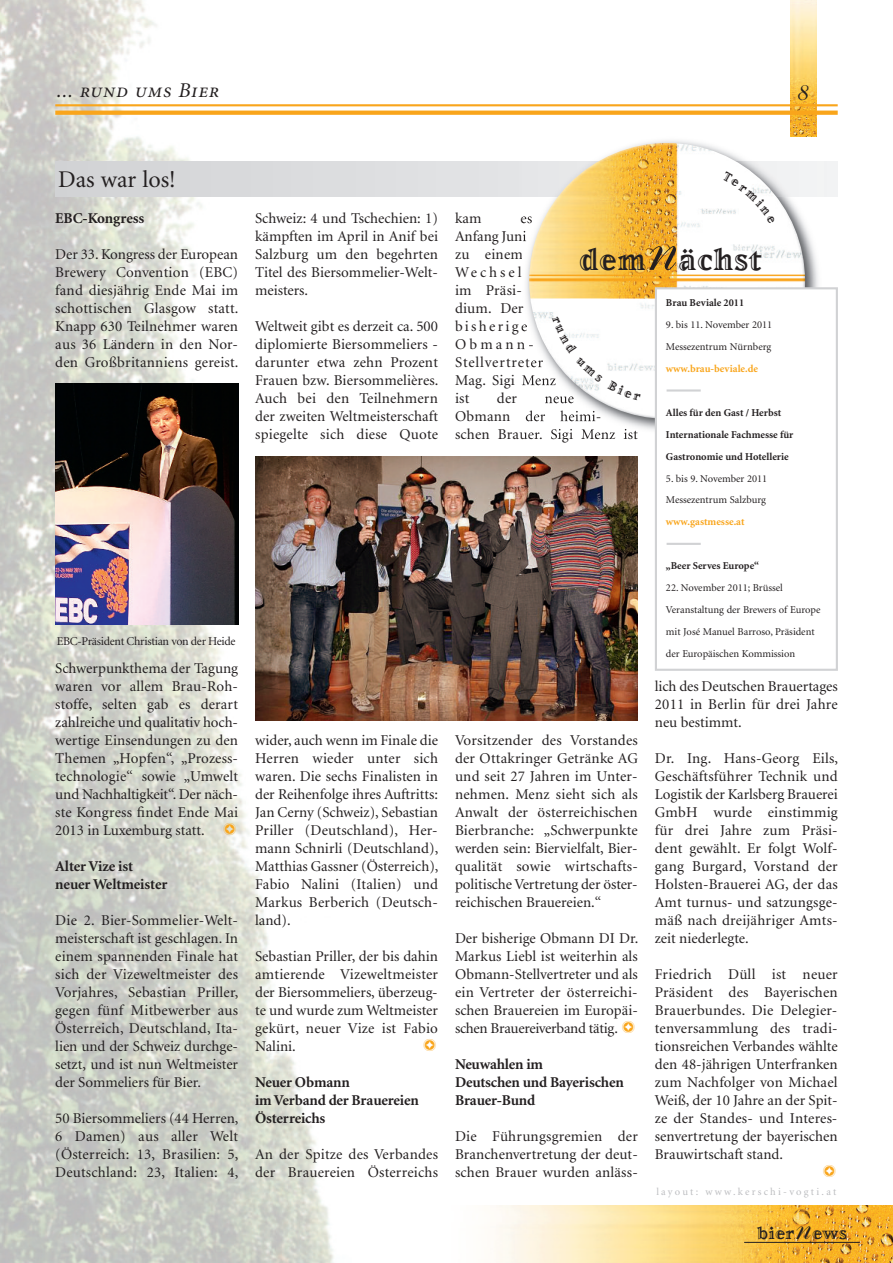
<style>
.page{position:relative;width:893px;height:1263px;background:#fff}
.page>*{position:absolute;margin:0;border:0;box-sizing:border-box;transform-origin:0 0}
.t1{font:800 35.4px "Matrix Inline";letter-spacing:.03em;color:#231f20}
.t2{font:27px "Boulevard";color:#231f20}
.t3{font:24px "Minion";color:#231f20}
.t4{font:21px "Minion Italic SC";letter-spacing:.03em;color:#231f20}
.t5{font:800 19.95px "Matrix Inline";letter-spacing:.03em;color:#231f20}
.t6{font:15px/18px "Minion";letter-spacing:.005em;color:#231f20;text-align:justify}
.t7{font:700 15px/18px "Minion";letter-spacing:-.01em;color:#231f20}
.t8{font:15px "P22 Da Vinci Extras";color:#f9a51b}
.t9{font:12px "Minion";letter-spacing:-.025em;color:#231f20}
.t10{font:10.5px/21.9px "Minion";color:#231f20}
.t11{font:700 10.5px/21.9px "Minion";color:#231f20}
.t12{font:700 10.5px "Minion";color:#f9a51b}
.t13{font:10.5px "Minion";letter-spacing:.215em;color:#bcbdc0}
.s1{font-family:"P22 Da Vinci Extras";color:#f9a51b}
.s2{font-family:"Boulevard";font-weight:400;font-size:63.6px}
.s3{font-family:"Boulevard";font-weight:400;font-size:33.9px}
</style>
<div class="page">
<img style="left:0;top:0;width:351px;height:1263px">
<div style="left:55px;top:162px;width:783px;height:35px;background:#dbdcde"></div>
<img style="left:791px;top:0;width:25px;height:136px">
<img style="left:495px;top:1205px;width:398px;height:58px">
<hr style="left:744px;top:1242px;width:116px;height:1px;background:#231f20">
<hr style="left:55px;top:104px;width:783px;height:2px;background:#f9a51b">
<svg style="left:55px;top:111px;width:783px;height:4px;background:#f9a824"></svg>
<img style="left:255px;top:457px;width:383px;height:264px">
<img style="left:522px;top:136px;width:302px;height:302px">
<svg style="left:791px;top:136px;width:25px;height:1px"></svg>
<svg style="left:522px;top:215px;width:7px;height:8px"></svg>
<svg style="left:522px;top:323px;width:5px;height:10px"></svg>
<svg style="left:522px;top:341px;width:7px;height:8px"></svg>
<svg style="left:522px;top:357px;width:7px;height:10px"></svg>
<img style="left:525px;top:410px;width:20px;height:11px">
<svg style="left:522px;top:428px;width:5px;height:10px"></svg>
<img style="left:529px;top:143px;width:276px;height:276px">
<div style="left:657px;top:289px;width:179px;height:380px;background:#fff"></div>
<div style="left:655px;top:287px;width:183px;height:384px;border:2px solid #d1d2d4"></div>
<hr style="left:667px;top:543px;width:34px;height:2px;background:#d1d2d4">
<hr style="left:667px;top:389px;width:34px;height:3px;background:#d1d2d4">
<img style="left:55px;top:384px;width:183px;height:241px">
<svg style="left:552px;top:316px;width:89px;height:85px"></svg>
<svg style="left:722px;top:171px;width:54px;height:53px"></svg>
<h3 class="t4" style="left:57px;top:82px;width:164px">... rund ums Bier</h3>
<h2 class="t2" style="left:796px;top:79px;width:13px">8</h2>
<h3 class="t3" style="left:58px;top:170px;width:119px">Das war los!</h3>
<p class="t7" style="left:55px;top:210px;width:91px">EBC-Kongress</p>
<p class="t6" style="left:55px;top:246px;width:185px">Der 33. Kongress der European Brewery Convention (EBC) fand diesjährig Ende Mai im schottischen Glasgow statt.<br>Knapp 630 Teilnehmer waren aus 36 Ländern in den Nor&shy;den Großbritanniens gereist.</p>
<p class="t6" style="left:255px;top:210px;width:184px">Schweiz: 4 und Tschechien: 1) kämpften im April in Anif bei Salzburg um den begehrten Titel des Biersommelier-Welt&shy;meisters.</p>
<p class="t6" style="left:255px;top:318px;width:185px">Weltweit gibt es derzeit ca. 500 diplomierte Biersommeliers - darunter etwa zehn Prozent Frauen bzw. Biersommelières.<br>Auch bei den Teilnehmern der zweiten Weltmeisterschaft spiegelte sich diese Quote</p>
<p class="t9" style="left:57px;top:637px;width:180px">EBC-Präsident Christian von der Heide</p>
<p class="t6" style="left:55px;top:660px;width:184px">Schwerpunkthema der Tagung waren vor allem Brau-Roh&shy;stoffe, selten gab es derart zahlreiche und qualitativ hoch&shy;wertige Einsendungen zu den Themen „Hopfen“, „Prozess&shy;technologie“ sowie „Umwelt und Nachhaltigkeit“. Der näch&shy;ste Kongress findet Ende Mai 2013 in Luxemburg statt. <span class="s1">t</span></p>
<p class="t7" style="left:55px;top:858px;width:114px">Alter Vize ist neuer Weltmeister</p>
<p class="t6" style="left:55px;top:912px;width:185px">Die 2. Bier-Sommelier-Welt&shy;meisterschaft ist geschlagen. In einem spannenden Finale hat sich der Vizeweltmeister des Vorjahres, Sebastian Priller, gegen fünf Mitbewerber aus Österreich, Deutschland, Ita&shy;lien und der Schweiz durchge&shy;setzt, und ist nun Weltmeister der Sommeliers für Bier.</p>
<p class="t6" style="left:55px;top:1110px;width:185px">50 Biersommeliers (44 Herren, 6 Damen) aus aller Welt (Österreich: 13, Brasilien: 5, Deutschland: 23, Italien: 4,</p>
<p class="t6" style="left:255px;top:732px;width:185px">wider, auch wenn im Finale die Herren wieder unter sich waren. Die sechs Finalisten in der Reihenfolge ihres Auftritts:<br>Jan Cerny (Schweiz), Sebastian Priller (Deutschland), Her&shy;mann Schnirli (Deutschland), Matthias Gassner (Österreich), Fabio Nalini (Italien) und Markus Berberich (Deutsch&shy;land).</p>
<p class="t6" style="left:255px;top:948px;width:184px">Sebastian Priller, der bis dahin amtierende Vizeweltmeister der Biersommeliers, überzeug&shy;te und wurde zum Weltmeister gekürt, neuer Vize ist Fabio Nalini.</p>
<p class="t8" style="left:423px;top:1037px;width:15px">t</p>
<p class="t7" style="left:255px;top:1074px;width:165px">Neuer Obmann<br>im Verband der Brauereien<br>Österreichs</p>
<p class="t6" style="left:255px;top:1146px;width:184px">An der Spitze des Verbandes der Brauereien Österreichs</p>
<p class="t6" style="left:455px;top:210px;width:28px">kam</p>
<p class="t6" style="left:455px;top:210px;width:102px;text-align:left;text-indent:65px">es<br>Anfang Juni<br>zu einem<br>Wechsel<br>im Präsi&shy;dium. Der bisherige<br>Obmann-<br>Stellvertreter<br>Mag. Sigi Menz ist</p>
<h1 class="t1" style="left:579px;top:237px;width:184px">dem<span class="s2">n</span>ächst</h1>
<p class="t11" style="left:666px;top:293px;width:80px">Brau Beviale 2011</p>
<p class="t10" style="left:666px;top:315px;width:108px">9. bis 11. November 2011<br>Messezentrum Nürnberg</p>
<p class="t12" style="left:666px;top:365px;width:93px">www.brau-beviale.de</p>
<p class="t11" style="left:666px;top:402px;width:129px">Alles für den Gast / Herbst<br>Internationale Fachmesse für<br>Gastronomie und Hotellerie</p>
<p class="t10" style="left:666px;top:468px;width:103px">5. bis 9. November 2011<br>Messezentrum Salzburg</p>
<p class="t12" style="left:666px;top:518px;width:80px">www.gastmesse.at</p>
<p class="t11" style="left:666px;top:556px;width:95px">„Beer Serves Europe“</p>
<p class="t10" style="left:666px;top:577px;width:156px">22. November 2011; Brüssel<br>Veranstaltung der Brewers of Europe mit José Manuel Barroso, Präsident der Europäischen Kommission</p>
<p class="t6" style="left:497px;top:390px;width:22px">der</p>
<p class="t6" style="left:455px;top:426px;width:184px">schen Brauer. Sigi Menz ist</p>
<p class="t6" style="left:455px;top:732px;width:184px">Vorsitzender des Vorstandes der Ottakringer Getränke AG und seit 27 Jahren im Unter&shy;nehmen. Menz sieht sich als Anwalt der österreichischen Bierbranche: „Schwerpunkte werden sein: Biervielfalt, Bier&shy;qualität sowie wirtschafts&shy;politische Vertretung der öster&shy;reichischen Brauereien.“</p>
<p class="t6" style="left:455px;top:930px;width:185px">Der bisherige Obmann DI Dr.<br>Markus Liebl ist weiterhin als Obmann-Stellvertreter und als ein Vertreter der österreichi&shy;schen Brauereien im Europäi&shy;schen Brauereiverband tätig. <span class="s1">t</span></p>
<p class="t7" style="left:455px;top:1056px;width:170px">Neuwahlen im<br>Deutschen und Bayerischen<br>Brauer-Bund</p>
<p class="t6" style="left:455px;top:1128px;width:184px">Die Führungsgremien der Branchenvertretung der deut&shy;schen Brauer wurden anläss-</p>
<p class="t6" style="left:655px;top:678px;width:184px">lich des Deutschen Brauertages 2011 in Berlin für drei Jahre neu bestimmt.</p>
<p class="t6" style="left:655px;top:750px;width:185px">Dr. Ing. Hans-Georg Eils, Geschäftsführer Technik und Logistik der Karlsberg Brauerei GmbH wurde einstimmig für drei Jahre zum Präsi&shy;dent gewählt. Er folgt Wolf&shy;gang Burgard, Vorstand der Holsten-Brauerei AG, der das Amt turnus- und satzungsge&shy;mäß nach dreijähriger Amts&shy;zeit niederlegte.</p>
<p class="t6" style="left:655px;top:966px;width:184px">Friedrich Düll ist neuer Präsident des Bayerischen Brauerbundes. Die Delegier&shy;tenversammlung des tradi&shy;tionsreichen Verbandes wählte den 48-jährigen Unterfranken zum Nachfolger von Michael Weiß, der 10 Jahre an der Spit&shy;ze der Standes- und Interes&shy;senvertretung der bayerischen Brauwirtschaft stand.</p>
<p class="t8" style="left:823px;top:1163px;width:15px">t</p>
<p class="t13" style="left:656px;top:1187px;width:182px">layout: www.kerschi-vogti.at</p>
<h3 class="t5" style="left:757px;top:1220px;width:91px">bier<span class="s3">n</span>ews</h3>
</div>
